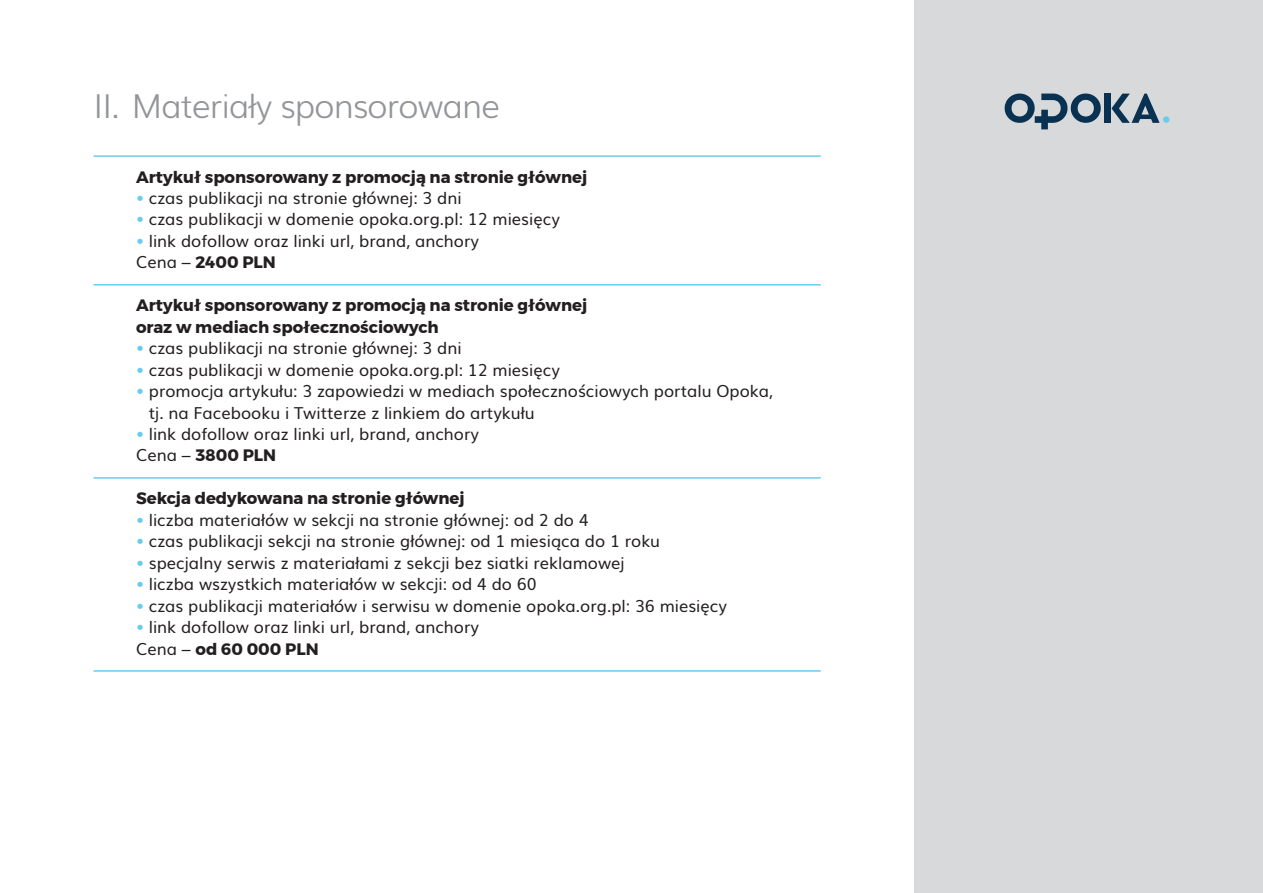
<style>
.page{position:relative;width:1263px;height:893px;background:#fff}
.page>*{position:absolute;margin:0;border:0;box-sizing:border-box;transform-origin:0 0}
.t1{font:300 33px "Muli";letter-spacing:-.025em;color:#939598}
.t2{font:16.5px/21.5px "Muli";color:#231f20}
.t3{font:700 16.5px/21.5px "Montserrat";color:#231f20}
.s1{color:#68cded}
.s2{font-family:"Muli";font-weight:400}
</style>
<div class="page">
<div style="left:914px;top:0;width:349px;height:893px;background:#d8d9db"></div>
<hr style="left:94px;top:155px;width:727px;height:2px;background:#68cded">
<hr style="left:94px;top:284px;width:727px;height:2px;background:#68cded">
<hr style="left:94px;top:477px;width:727px;height:2px;background:#68cded">
<hr style="left:94px;top:670px;width:727px;height:2px;background:#68cded">
<div style="left:1163px;top:116px;width:6px;height:7px;background:#68cded;border-radius:50%"></div>
<svg style="left:1111px;top:94px;width:48px;height:29px"></svg>
<div style="left:1104px;top:94px;width:6px;height:29px;background:#093152"></div>
<svg style="left:1004px;top:94px;width:97px;height:35px"></svg>
<h1 class="t1" style="left:94px;top:80px;width:408px">II. Materiały sponsorowane</h1>
<p class="t3" style="left:136px;top:166px;width:453px">Artykuł sponsorowany z promocją na stronie głównej</p>
<p class="t2" style="left:136px;top:186px;width:327px"><span class="s1">•</span> czas publikacji na stronie głównej: 3 dni</p>
<p class="t2" style="left:136px;top:207px;width:425px"><span class="s1">•</span> czas publikacji w domenie opoka.org.pl: 12 miesięcy</p>
<p class="t2" style="left:136px;top:229px;width:345px"><span class="s1">•</span> link dofollow oraz linki url, brand, anchory</p>
<p class="t3" style="left:136px;top:252px;width:141px"><span class="s2">Cena –</span> 2400 PLN</p>
<p class="t3" style="left:136px;top:295px;width:453px">Artykuł sponsorowany z promocją na stronie głównej oraz w mediach społecznościowych</p>
<p class="t2" style="left:136px;top:336px;width:327px"><span class="s1">•</span> czas publikacji na stronie głównej: 3 dni</p>
<p class="t2" style="left:136px;top:358px;width:425px"><span class="s1">•</span> czas publikacji w domenie opoka.org.pl: 12 miesięcy</p>
<p class="t2" style="left:149px;top:379px;width:626px;text-indent:-13px"><span class="s1">•</span> promocja artykułu: 3 zapowiedzi w mediach społecznościowych portalu Opoka, tj. na Facebooku i Twitterze z linkiem do artykułu</p>
<p class="t2" style="left:136px;top:422px;width:345px"><span class="s1">•</span> link dofollow oraz linki url, brand, anchory</p>
<p class="t3" style="left:136px;top:445px;width:142px"><span class="s2">Cena –</span> 3800 PLN</p>
<p class="t3" style="left:136px;top:488px;width:330px">Sekcja dedykowana na stronie głównej</p>
<p class="t2" style="left:136px;top:508px;width:454px"><span class="s1">•</span> liczba materiałów w sekcji na stronie głównej: od 2 do 4</p>
<p class="t2" style="left:136px;top:529px;width:526px"><span class="s1">•</span> czas publikacji sekcji na stronie głównej: od 1 miesiąca do 1 roku</p>
<p class="t2" style="left:136px;top:551px;width:490px"><span class="s1">•</span> specjalny serwis z materiałami z sekcji bez siatki reklamowej</p>
<p class="t2" style="left:136px;top:572px;width:402px"><span class="s1">•</span> liczba wszystkich materiałów w sekcji: od 4 do 60</p>
<p class="t2" style="left:136px;top:594px;width:592px"><span class="s1">•</span> czas publikacji materiałów i serwisu w domenie opoka.org.pl: 36 miesięcy</p>
<p class="t2" style="left:136px;top:615px;width:345px"><span class="s1">•</span> link dofollow oraz linki url, brand, anchory</p>
<p class="t3" style="left:136px;top:638px;width:184px"><span class="s2">Cena –</span> od 60 000 PLN</p>
</div>
